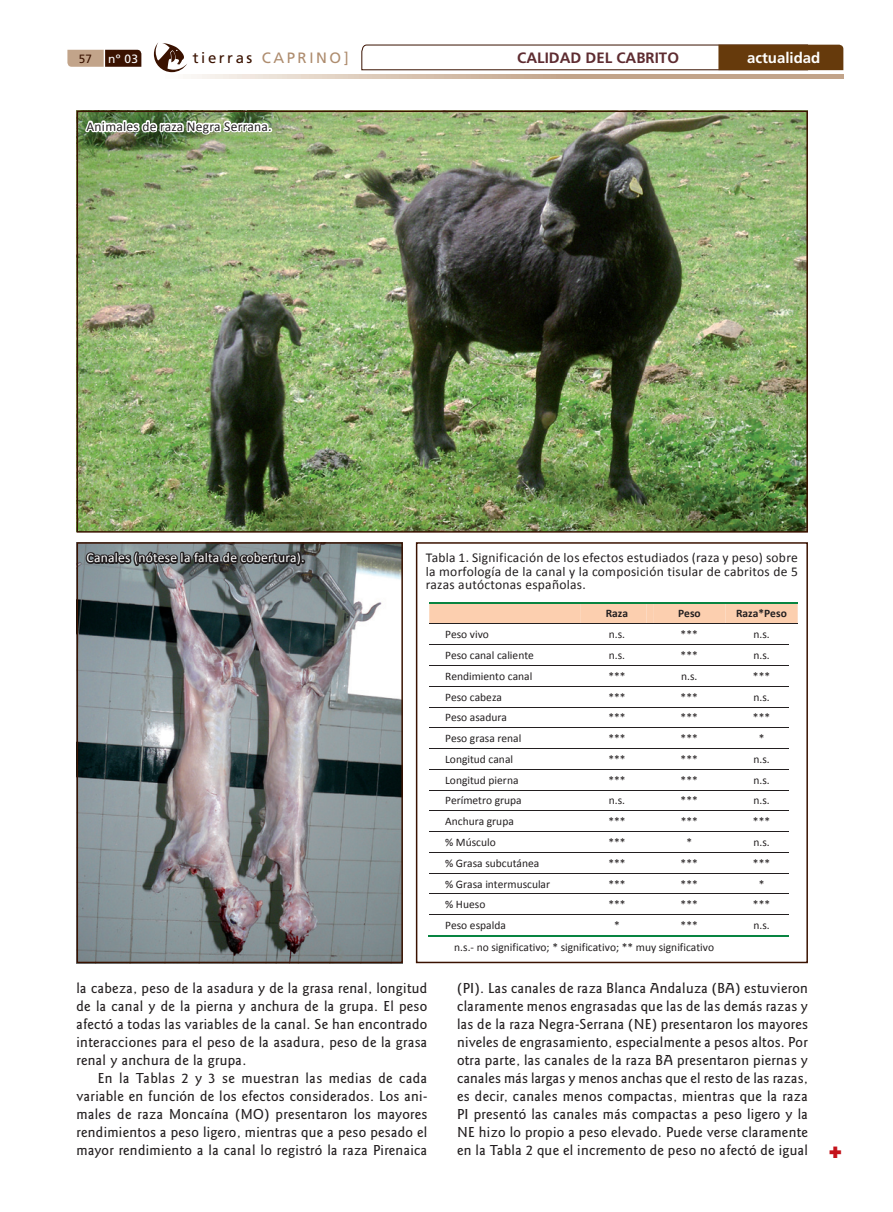
<style>
.page{position:relative;width:893px;height:1212px;background:#fff}
.page>*{position:absolute;margin:0;border:0;box-sizing:border-box;transform-origin:0 0}
.t1{font:500 15px/18px "Goudy Sans Std";letter-spacing:.02em;color:#231f20;text-align:justify}
.t2{font:700 15px "Frutiger LT Std";color:#5e2c31}
.t3{font:15px "Frutiger LT Std";letter-spacing:.17em;color:#ae8c6e}
.t4{font:700 15px "Frutiger LT Std";color:#fff}
.t5{font:13.5px/13.5px "Calibri";letter-spacing:.02em;color:#231f20;text-align:justify}
.t6{font:13.5px "Calibri";letter-spacing:.02em;color:#fff}
.t7{font:12px "Frutiger LT Std";color:#fff}
.t8{font:12px "Frutiger LT Std";color:#3a1200}
.t9{font:11.55px/14px "Calibri";color:#231f20}
.t10{font:700 11.55px "Calibri";color:#231f20}
.s1{color:#3a1200}
</style>
<div class="page">
<svg style="left:191px;top:74px;width:652px;height:5px;background:#d1baa6"></svg>
<svg style="left:361px;top:44px;width:482px;height:27px"></svg>
<svg style="left:154px;top:43px;width:33px;height:29px"></svg>
<svg style="left:67px;top:50px;width:74px;height:17px"></svg>
<div style="left:416px;top:542px;width:392px;height:421px;border:2px solid #3a1200"></div>
<svg style="left:429px;top:603px;width:369px;height:21px;background:#e6c3a3"></svg>
<div style="left:732px;top:603px;width:59px;height:21px;background:#fccfaf"></div>
<hr style="left:429px;top:601px;width:369px;height:2px;background:#088441">
<hr style="left:429px;top:624px;width:369px;height:1px;background:#231f20">
<hr style="left:429px;top:644px;width:360px;height:1px;background:#231f20">
<hr style="left:429px;top:665px;width:360px;height:1px;background:#231f20">
<hr style="left:429px;top:686px;width:360px;height:1px;background:#231f20">
<hr style="left:429px;top:707px;width:360px;height:1px;background:#231f20">
<hr style="left:429px;top:727px;width:360px;height:1px;background:#231f20">
<hr style="left:429px;top:748px;width:360px;height:1px;background:#231f20">
<hr style="left:429px;top:769px;width:360px;height:1px;background:#231f20">
<hr style="left:429px;top:790px;width:360px;height:1px;background:#231f20">
<hr style="left:429px;top:810px;width:360px;height:1px;background:#231f20">
<hr style="left:429px;top:831px;width:360px;height:1px;background:#231f20">
<hr style="left:429px;top:852px;width:360px;height:1px;background:#231f20">
<hr style="left:429px;top:873px;width:360px;height:1px;background:#231f20">
<hr style="left:429px;top:893px;width:360px;height:1px;background:#231f20">
<hr style="left:429px;top:914px;width:360px;height:1px;background:#231f20">
<hr style="left:428px;top:935px;width:144px;height:2px;background:#088441">
<hr style="left:571px;top:935px;width:73px;height:2px;background:#088441">
<hr style="left:643px;top:935px;width:73px;height:2px;background:#088441">
<hr style="left:715px;top:935px;width:74px;height:2px;background:#088441">
<img style="left:80px;top:114px;width:725px;height:416px">
<img style="left:84px;top:110px;width:191px;height:38px">
<div style="left:77px;top:111px;width:731px;height:422px;border:2px solid #3a1200"></div>
<img style="left:80px;top:545px;width:320px;height:415px">
<svg style="left:83px;top:545px;width:225px;height:32px;background:#62696b"></svg>
<div style="left:77px;top:542px;width:326px;height:421px;border:2px solid #3a1200"></div>
<p class="t8" style="left:79px;top:52px;width:15px">57</p>
<p class="t7" style="left:108px;top:52px;width:32px">nº 03</p>
<p class="t3" style="left:193px;top:49px;width:157px"><span class="s1">tierras</span> CAPRINO]</p>
<p class="t4" style="left:747px;top:49px;width:75px">actualidad</p>
<p class="t2" style="left:517px;top:49px;width:163px">CALIDAD DEL CABRITO</p>
<p class="t5" style="left:87px;top:119px;width:187px">Animales de raza Negra Serrana.</p>
<p class="t6" style="left:87px;top:549px;width:220px">Canales (nótese la falta de cobertura).</p>
<p class="t5" style="left:426px;top:550px;width:373px">Tabla 1. Significación de los efectos estudiados (raza y peso) sobre la morfología de la canal y la composición tisular de cabritos de 5 razas autóctonas españolas.</p>
<p class="t9" style="left:436px;top:554px;width:453px">Tabla 1. Significación de los efectos estudiados (raza y peso) sobre la morfología de la canal y la cabritos de 5 razas autóctonas españolas.</p>
<p class="t10" style="left:606px;top:606px;width:24px">Raza</p>
<p class="t10" style="left:678px;top:606px;width:24px">Peso</p>
<p class="t10" style="left:736px;top:606px;width:52px">Raza*Peso</p>
<p class="t9" style="left:445px;top:627px;width:45px">Peso vivo</p>
<p class="t9" style="left:609px;top:627px;width:18px">n.s.</p>
<p class="t9" style="left:681px;top:627px;width:19px">***</p>
<p class="t9" style="left:753px;top:627px;width:18px">n.s.</p>
<p class="t9" style="left:445px;top:648px;width:90px">Peso canal caliente</p>
<p class="t9" style="left:609px;top:648px;width:18px">n.s.</p>
<p class="t9" style="left:681px;top:648px;width:19px">***</p>
<p class="t9" style="left:753px;top:648px;width:18px">n.s.</p>
<p class="t9" style="left:445px;top:669px;width:89px">Rendimiento canal</p>
<p class="t9" style="left:608px;top:669px;width:19px">***</p>
<p class="t9" style="left:681px;top:669px;width:18px">n.s.</p>
<p class="t9" style="left:753px;top:669px;width:19px">***</p>
<p class="t9" style="left:445px;top:690px;width:58px">Peso cabeza</p>
<p class="t9" style="left:608px;top:690px;width:19px">***</p>
<p class="t9" style="left:681px;top:690px;width:19px">***</p>
<p class="t9" style="left:753px;top:690px;width:18px">n.s.</p>
<p class="t9" style="left:445px;top:710px;width:63px">Peso asadura</p>
<p class="t9" style="left:608px;top:710px;width:19px">***</p>
<p class="t9" style="left:681px;top:710px;width:19px">***</p>
<p class="t9" style="left:753px;top:710px;width:19px">***</p>
<p class="t9" style="left:445px;top:731px;width:78px">Peso grasa renal</p>
<p class="t9" style="left:608px;top:731px;width:19px">***</p>
<p class="t9" style="left:681px;top:731px;width:19px">***</p>
<p class="t9" style="left:759px;top:731px;width:7px">*</p>
<p class="t9" style="left:445px;top:752px;width:69px">Longitud canal</p>
<p class="t9" style="left:608px;top:752px;width:19px">***</p>
<p class="t9" style="left:681px;top:752px;width:19px">***</p>
<p class="t9" style="left:753px;top:752px;width:18px">n.s.</p>
<p class="t9" style="left:445px;top:773px;width:75px">Longitud pierna</p>
<p class="t9" style="left:608px;top:773px;width:19px">***</p>
<p class="t9" style="left:681px;top:773px;width:19px">***</p>
<p class="t9" style="left:753px;top:773px;width:18px">n.s.</p>
<p class="t9" style="left:445px;top:794px;width:78px">Perímetro grupa</p>
<p class="t9" style="left:609px;top:794px;width:18px">n.s.</p>
<p class="t9" style="left:681px;top:794px;width:19px">***</p>
<p class="t9" style="left:753px;top:794px;width:18px">n.s.</p>
<p class="t9" style="left:445px;top:814px;width:70px">Anchura grupa</p>
<p class="t9" style="left:608px;top:814px;width:19px">***</p>
<p class="t9" style="left:681px;top:814px;width:19px">***</p>
<p class="t9" style="left:753px;top:814px;width:19px">***</p>
<p class="t9" style="left:445px;top:835px;width:52px">% Músculo</p>
<p class="t9" style="left:608px;top:835px;width:19px">***</p>
<p class="t9" style="left:686px;top:835px;width:7px">*</p>
<p class="t9" style="left:753px;top:835px;width:18px">n.s.</p>
<p class="t9" style="left:445px;top:856px;width:96px">% Grasa subcutánea</p>
<p class="t9" style="left:608px;top:856px;width:19px">***</p>
<p class="t9" style="left:681px;top:856px;width:19px">***</p>
<p class="t9" style="left:753px;top:856px;width:19px">***</p>
<p class="t9" style="left:445px;top:877px;width:106px">% Grasa intermuscular</p>
<p class="t9" style="left:608px;top:877px;width:19px">***</p>
<p class="t9" style="left:681px;top:877px;width:19px">***</p>
<p class="t9" style="left:759px;top:877px;width:7px">*</p>
<p class="t9" style="left:445px;top:897px;width:42px">% Hueso</p>
<p class="t9" style="left:608px;top:897px;width:19px">***</p>
<p class="t9" style="left:681px;top:897px;width:19px">***</p>
<p class="t9" style="left:753px;top:897px;width:19px">***</p>
<p class="t9" style="left:445px;top:918px;width:62px">Peso espalda</p>
<p class="t9" style="left:614px;top:918px;width:7px">*</p>
<p class="t9" style="left:681px;top:918px;width:19px">***</p>
<p class="t9" style="left:753px;top:918px;width:18px">n.s.</p>
<p class="t9" style="left:454px;top:940px;width:261px">n.s.‐ no significativo; * significativo; ** muy significativo</p>
<p class="t1" style="left:77px;top:979px;width:352px">la cabeza, peso de la asadura y de la grasa renal, longitud de la canal y de la pierna y anchura de la grupa. El peso afectó a todas las variables de la canal. Se han encontrado interacciones para el peso de la asadura, peso de la grasa renal y anchura de la grupa.</p>
<p class="t1" style="left:77px;top:1069px;width:352px;text-indent:21px">En la Tablas 2 y 3 se muestran las medias de cada variable en función de los efectos considerados. Los ani&shy;males de raza Moncaína (MO) presentaron los mayores rendimientos a peso ligero, mientras que a peso pesado el mayor rendimiento a la canal lo registró la raza Pirenaica</p>
<p class="t1" style="left:457px;top:979px;width:352px">(PI). Las canales de raza Blanca Andaluza (BA) estuvieron claramente menos engrasadas que las de las demás razas y las de la raza Negra-Serrana (NE) presentaron los mayores niveles de engrasamiento, especialmente a pesos altos. Por otra parte, las canales de la raza BA presentaron piernas y canales más largas y menos anchas que el resto de las razas, es decir, canales menos compactas, mientras que la raza PI presentó las canales más compactas a peso ligero y la NE hizo lo propio a peso elevado. Puede verse claramente en la Tabla 2 que el incremento de peso no afectó de igual</p>
</div>
